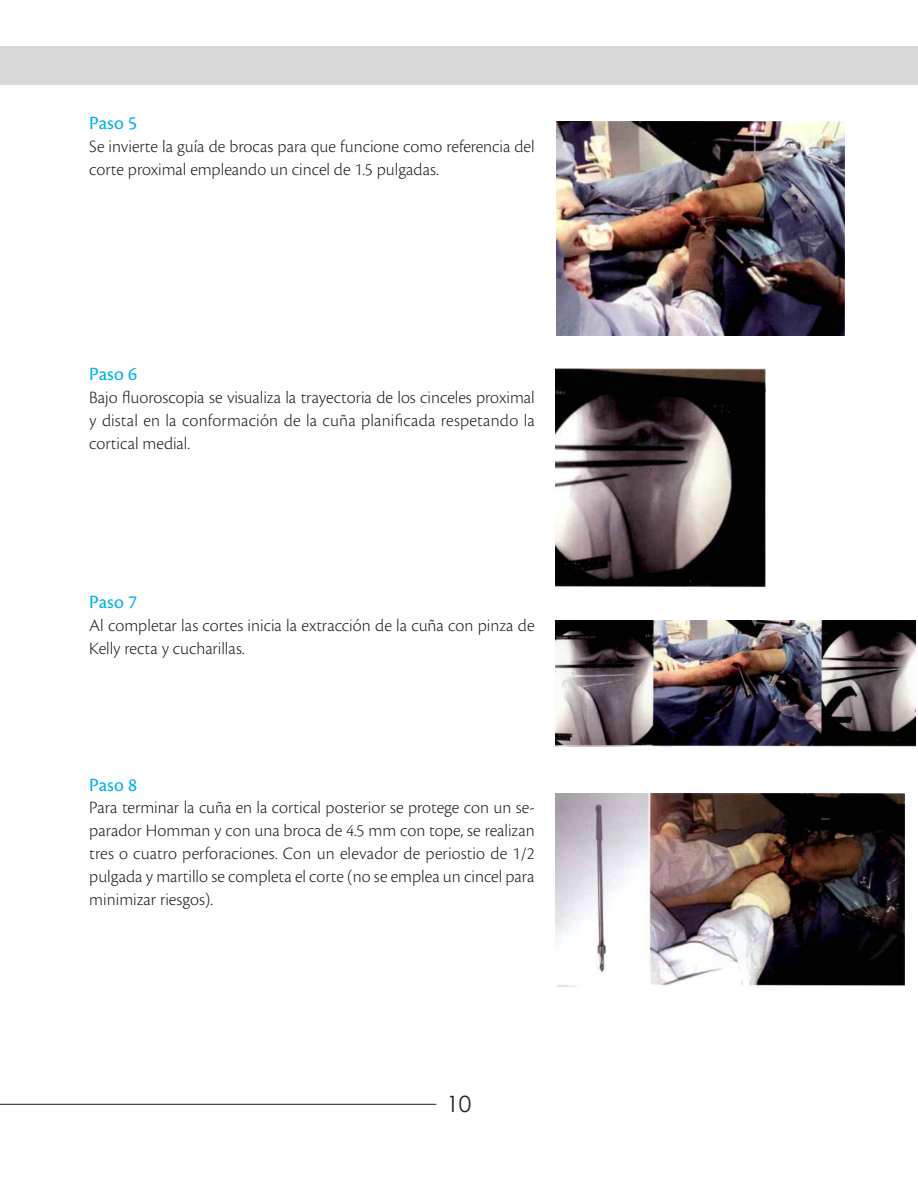
<style>
.page{position:relative;width:918px;height:1188px;background:#fff}
.page>*{position:absolute;margin:0;border:0;box-sizing:border-box;transform-origin:0 0}
.t1{font:22.5px "Century Gothic";color:#231f20}
.subtemas{font:19.5px "Cronos Pro";letter-spacing:.005em;color:#00aeef}
.subtemas-2{font:300 18px/22.8px "Cronos Pro";color:#231f20}
</style>
<div class="page">
<div style="left:0;top:46px;width:918px;height:39px;background:#d9d9d9"></div>
<hr style="left:0;top:1104px;width:436px;height:1px;background:#231f20">
<img style="left:557px;top:121px;width:288px;height:215px">
<img style="left:556px;top:368px;width:209px;height:219px">
<img style="left:556px;top:620px;width:360px;height:127px">
<img style="left:556px;top:794px;width:349px;height:192px">
<p class="subtemas" style="left:89px;top:112px;width:49px">Paso 5</p>
<p class="subtemas-2" style="left:89px;top:135px;width:447px">Se invierte la guía de brocas para que funcione como referencia del corte proximal empleando un cincel de 1.5 pulgadas.</p>
<p class="subtemas" style="left:89px;top:363px;width:49px">Paso 6</p>
<p class="subtemas-2" style="left:89px;top:386px;width:447px;text-align:justify">Bajo fluoroscopia se visualiza la trayectoria de los cinceles proximal y distal en la conformación de la cuña planificada respetando la cortical medial.</p>
<p class="subtemas" style="left:89px;top:591px;width:49px">Paso 7</p>
<p class="subtemas-2" style="left:89px;top:614px;width:447px">Al completar las cortes inicia la extracción de la cuña con pinza de<br>Kelly recta y cucharillas.</p>
<p class="subtemas" style="left:89px;top:773px;width:49px">Paso 8</p>
<p class="subtemas-2" style="left:89px;top:796px;width:447px;text-align:justify">Para terminar la cuña en la cortical posterior se protege con un se&shy;parador Homman y con una broca de 4.5 mm con tope, se realizan tres o cuatro perforaciones. Con un elevador de periostio de 1/2 pulgada y martillo se completa el corte (no se emplea un cincel para minimizar riesgos).</p>
<p class="t1" style="left:447px;top:1088px;width:26px">10</p>
</div>
